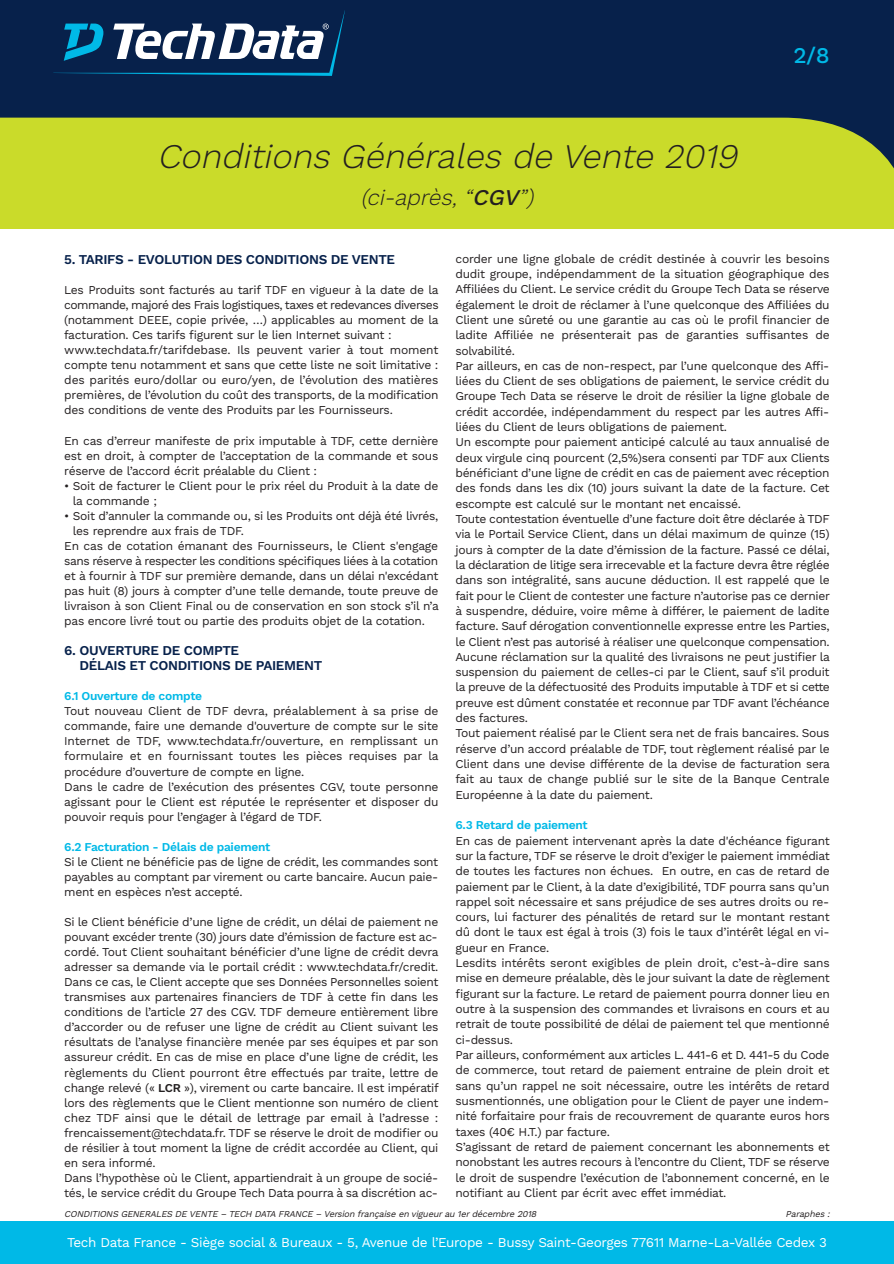
<style>
.page{position:relative;width:894px;height:1264px;background:#fff}
.page>*{position:absolute;margin:0;border:0;box-sizing:border-box;transform-origin:0 0}
.t1{font:italic 300 34.5px "Work Sans";color:#231f20}
.t2{font:italic 300 22.5px "Work Sans";color:#231f20}
.t3{font:500 22.5px "Work Sans";color:#00b9e7}
.t4{font:13.5px "Work Sans";letter-spacing:-.025em;color:#fff}
.t5{font:600 13.5px/15px "Work Sans";letter-spacing:-.025em;color:#07214b}
.t6{font:12px/15.3px "Work Sans";letter-spacing:-.025em;color:#231f20}
.t7{font:600 12px "Work Sans";letter-spacing:-.025em;color:#00b9e7}
.t8{font:italic 9px "Work Sans";color:#231f20}
.s1{font-weight:500}
.s2{font-weight:600}
</style>
<div class="page">
<div style="left:0;top:0;width:894px;height:229px;background:#07214b"></div>
<div style="left:0;top:118px;width:894px;height:111px;background:#cadb2a"></div>
<svg style="left:53px;top:10px;width:292px;height:66px"></svg>
<div style="left:0;top:1221px;width:894px;height:43px;background:#00b9e7"></div>
<h1 class="t1" style="left:157px;top:136px;width:591px">Conditions Générales de Vente 2019</h1>
<h2 class="t2" style="left:361px;top:184px;width:180px">(ci-après,“<span class="s1">CGV</span>”)</h2>
<h2 class="t3" style="left:793px;top:42px;width:38px">2/8</h2>
<p class="t6" style="left:455px;top:251px;width:376px">corder une ligne globale de crédit destinée à couvrir les besoins dudit groupe, indépendamment de la situation géographique des Affiliées du Client. Le service crédit du Groupe Tech Data se réserve également le droit de réclamer à l’une quelconque des Affiliées du Client une sûreté ou une garantie au cas où le profil financier de ladite Affiliée ne présenterait pas de garanties suffisantes de solvabilité.<br>Par ailleurs, en cas de non-respect, par l’une quelconque des Affi&shy;liées du Client de ses obligations de paiement, le service crédit du Groupe Tech Data se réserve le droit de résilier la ligne globale de crédit accordée, indépendamment du respect par les autres Affi&shy;liées du Client de leurs obligations de paiement.<br>Un escompte pour paiement anticipé calculé au taux annualisé de deux virgule cinq pourcent (2,5%)sera consenti par TDF aux Clients bénéficiant d’une ligne de crédit en cas de paiement avec réception des fonds dans les dix (10) jours suivant la date de la facture. Cet escompte est calculé sur le montant net encaissé.<br>Toute contestation éventuelle d’une facture doit être déclarée à TDF via le Portail Service Client, dans un délai maximum de quinze (15) jours à compter de la date d’émission de la facture. Passé ce délai, la déclaration de litige sera irrecevable et la facture devra être réglée dans son intégralité, sans aucune déduction. Il est rappelé que le fait pour le Client de contester une facture n’autorise pas ce dernier à suspendre, déduire, voire même à différer, le paiement de ladite facture. Sauf dérogation conventionnelle expresse entre les Parties, le Client n’est pas autorisé à réaliser une quelconque compensation.<br>Aucune réclamation sur la qualité des livraisons ne peut justifier la suspension du paiement de celles-ci par le Client, sauf s’il produit la preuve de la défectuosité des Produits imputable à TDF et si cette preuve est dûment constatée et reconnue par TDF avant l’échéance des factures.<br>Tout paiement réalisé par le Client sera net de frais bancaires. Sous réserve d’un accord préalable de TDF, tout règlement réalisé par le Client dans une devise différente de la devise de facturation sera fait au taux de change publié sur le site de la Banque Centrale Européenne à la date du paiement.</p>
<p class="t7" style="left:455px;top:818px;width:134px">6.3 Retard de paiement</p>
<p class="t6" style="left:455px;top:833px;width:376px">En cas de paiement intervenant après la date d'échéance figurant sur la facture, TDF se réserve le droit d’exiger le paiement immédiat de toutes les factures non échues. En outre, en cas de retard de paiement par le Client, à la date d’exigibilité, TDF pourra sans qu’un rappel soit nécessaire et sans préjudice de ses autres droits ou re&shy;cours, lui facturer des pénalités de retard sur le montant restant dû dont le taux est égal à trois (3) fois le taux d’intérêt légal en vi&shy;gueur en France.<br>Lesdits intérêts seront exigibles de plein droit, c’est-à-dire sans mise en demeure préalable, dès le jour suivant la date de règlement figurant sur la facture. Le retard de paiement pourra donner lieu en outre à la suspension des commandes et livraisons en cours et au retrait de toute possibilité de délai de paiement tel que mentionné ci-dessus.<br>Par ailleurs, conformément aux articles L. 441-6 et D. 441-5 du Code de commerce, tout retard de paiement entraine de plein droit et sans qu’un rappel ne soit nécessaire, outre les intérêts de retard susmentionnés, une obligation pour le Client de payer une indem&shy;nité forfaitaire pour frais de recouvrement de quarante euros hors taxes (40€ H.T.) par facture.<br>S’agissant de retard de paiement concernant les abonnements et nonobstant les autres recours à l’encontre du Client, TDF se réserve le droit de suspendre l’exécution de l’abonnement concerné, en le notifiant au Client par écrit avec effet immédiat.</p>
<p class="t4" style="left:67px;top:1234px;width:761px">Tech Data France - Siège social &amp; Bureaux - 5, Avenue de l’Europe - Bussy Saint-Georges 77611 Marne-La-Vallée Cedex 3</p>
<p class="t5" style="left:64px;top:252px;width:332px">5. TARIFS - EVOLUTION DES CONDITIONS DE VENTE</p>
<p class="t6" style="left:64px;top:283px;width:376px">Les Produits sont facturés au tarif TDF en vigueur à la date de la commande, majoré des Frais logistiques, taxes et redevances diverses (notamment DEEE, copie privée, …) applicables au moment de la facturation. Ces tarifs figurent sur le lien Internet suivant : www.techdata.fr/tarifdebase. Ils peuvent varier à tout moment compte tenu notamment et sans que cette liste ne soit limitative : des parités euro/dollar ou euro/yen, de l’évolution des matières premières, de l’évolution du coût des transports, de la modification des conditions de vente des Produits par les Fournisseurs.</p>
<p class="t6" style="left:64px;top:433px;width:376px;text-align:justify">En cas d’erreur manifeste de prix imputable à TDF, cette dernière est en droit, à compter de l’acceptation de la commande et sous réserve de l’accord écrit préalable du Client :</p>
<p class="t6" style="left:73px;top:479px;width:367px;text-indent:-9px">• Soit de facturer le Client pour le prix réel du Produit à la date de la commande ;</p>
<p class="t6" style="left:64px;top:508px;width:376px">• Soit d’annuler la commande ou, si les Produits ont déjà été livrés,</p>
<p class="t6" style="left:73px;top:524px;width:173px">les reprendre aux frais de TDF.</p>
<p class="t6" style="left:64px;top:539px;width:375px">En cas de cotation émanant des Fournisseurs, le Client s'engage</p>
<p class="t6" style="left:64px;top:554px;width:375px">sans réserve à respecter les conditions spécifiques liées à la cotation</p>
<p class="t6" style="left:64px;top:569px;width:376px">et à fournir à TDF sur première demande, dans un délai n'excédant</p>
<p class="t6" style="left:64px;top:584px;width:376px">pas huit (8) jours à compter d’une telle demande, toute preuve de</p>
<p class="t6" style="left:64px;top:599px;width:376px">livraison à son Client Final ou de conservation en son stock s’il n’a</p>
<p class="t6" style="left:64px;top:614px;width:362px">pas encore livré tout ou partie des produits objet de la cotation.</p>
<p class="t5" style="left:79px;top:644px;width:244px;text-indent:-15px">6. OUVERTURE DE COMPTE<br>DÉLAIS ET CONDITIONS DE PAIEMENT</p>
<p class="t7" style="left:64px;top:689px;width:139px">6.1 Ouverture de compte</p>
<p class="t6" style="left:64px;top:704px;width:376px">Tout nouveau Client de TDF devra, préalablement à sa prise de commande, faire une demande d'ouverture de compte sur le site Internet de TDF, www.techdata.fr/ouverture, en remplissant un formulaire et en fournissant toutes les pièces requises par la procédure d’ouverture de compte en ligne.<br>Dans le cadre de l’exécution des présentes CGV, toute personne agissant pour le Client est réputée le représenter et disposer du pouvoir requis pour l’engager à l’égard de TDF.</p>
<p class="t7" style="left:64px;top:840px;width:208px">6.2 Facturation - Délais de paiement</p>
<p class="t6" style="left:64px;top:855px;width:376px;text-align:justify">Si le Client ne bénéficie pas de ligne de crédit, les commandes sont payables au comptant par virement ou carte bancaire. Aucun paie&shy;ment en espèces n’est accepté.</p>
<p class="t6" style="left:64px;top:915px;width:376px">Si le Client bénéficie d’une ligne de crédit, un délai de paiement ne pouvant excéder trente (30) jours date d’émission de facture est ac&shy;cordé. Tout Client souhaitant bénéficier d’une ligne de crédit devra adresser sa demande via le portail crédit : www.techdata.fr/credit.<br>Dans ce cas, le Client accepte que ses Données Personnelles soient transmises aux partenaires financiers de TDF à cette fin dans les conditions de l’article 27 des CGV. TDF demeure entièrement libre d’accorder ou de refuser une ligne de crédit au Client suivant les résultats de l’analyse financière menée par ses équipes et par son assureur crédit. En cas de mise en place d’une ligne de crédit, les règlements du Client pourront être effectués par traite, lettre de change relevé (« <span class="s2">LCR</span> »), virement ou carte bancaire. Il est impératif lors des règlements que le Client mentionne son numéro de client chez TDF ainsi que le détail de lettrage par email à l’adresse : frencaissement@techdata.fr. TDF se réserve le droit de modifier ou de résilier à tout moment la ligne de crédit accordée au Client, qui en sera informé.<br>Dans l’hypothèse où le Client, appartiendrait à un groupe de socié&shy;tés, le service crédit du Groupe Tech Data pourra à sa discrétion ac-</p>
<p class="t8" style="left:64px;top:1208px;width:476px">CONDITIONS GENERALES DE VENTE – TECH DATAFRANCE – Version française en vigueurau 1erdécembre 2018</p>
<p class="t8" style="left:785px;top:1208px;width:48px">Paraphes:</p>
</div>
